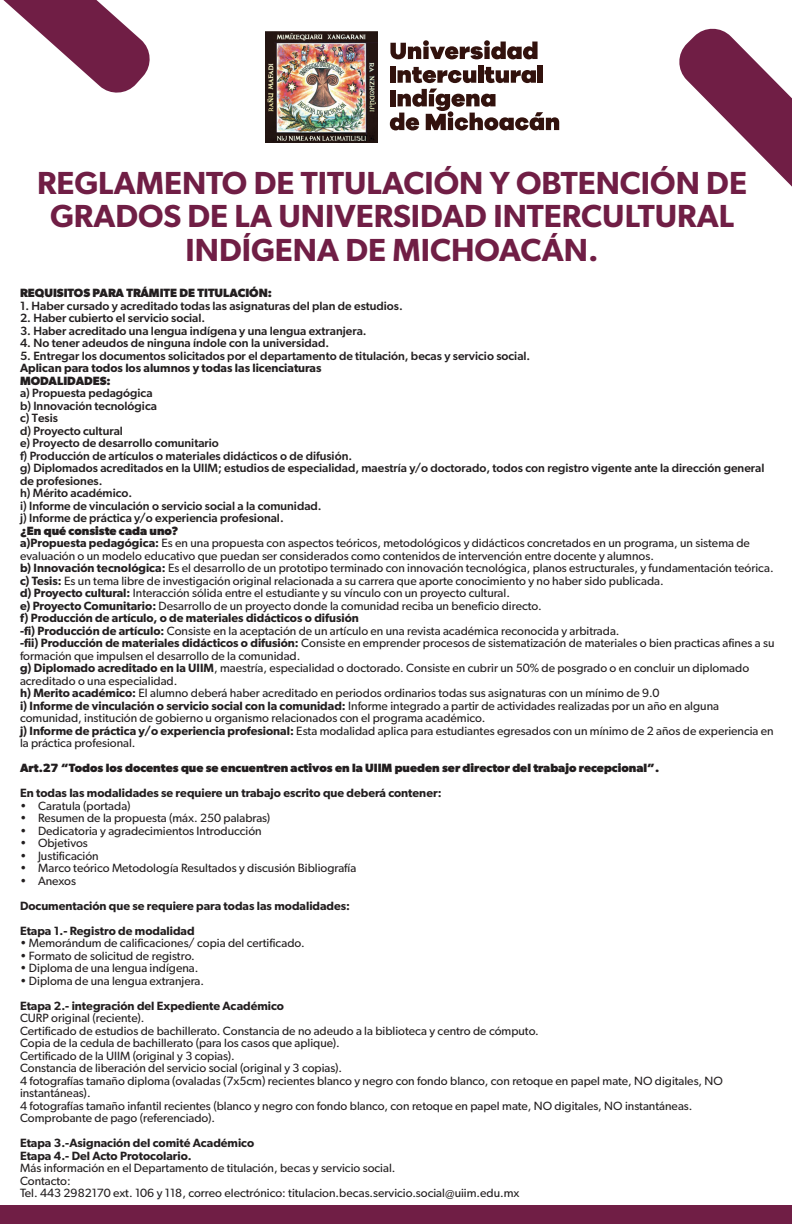
<style>
.page{position:relative;width:792px;height:1224px;background:#fff}
.page>*{position:absolute;margin:0;border:0;box-sizing:border-box;transform-origin:0 0}
.t1{font:600 32px/33.4px "Gibson";color:#701e45;text-align:center}
.t2{font:12px/12.5px "Gibson";color:#231f20}
.t3{font:500 12px/12.5px "Gibson";color:#231f20}
.t4{font:600 12px/25px "Gibson";color:#231f20}
.t5{font:700 12px "Gibson";color:#231f20}
.s1{font-weight:700}
.s2{font-weight:600}
</style>
<div class="page">
<div style="left:0;top:1205px;width:792px;height:19px;background:#701e45"></div>
<img style="left:265px;top:31px;width:112px;height:112px">
<svg style="left:390px;top:40px;width:148px;height:19px"></svg>
<div style="left:390px;top:66px;width:6px;height:17px;background:#32120d"></div>
<svg style="left:398px;top:67px;width:78px;height:16px"></svg>
<div style="left:478px;top:65px;width:5px;height:18px;background:#32120d"></div>
<svg style="left:484px;top:67px;width:52px;height:16px"></svg>
<div style="left:538px;top:65px;width:5px;height:18px;background:#32120d"></div>
<svg style="left:390px;top:89px;width:169px;height:41px"></svg>
<svg style="left:3px;top:0;width:147px;height:93px"></svg>
<svg style="left:679px;top:28px;width:113px;height:159px"></svg>
<h1 class="t1" style="left:37px;top:166px;width:711px">REGLAMENTO DE TITULACIÓN Y OBTENCIÓN DE<br>GRADOS DE LA UNIVERSIDAD INTERCULTURAL<br>INDÍGENA DE MICHOACÁN.</h1>
<p class="t5" style="left:20px;top:286px;width:254px">REQUISITOS PARA TRÁMITE DE TITULACIÓN:</p>
<p class="t3" style="left:20px;top:299px;width:384px">1. Haber cursado y acreditado todas las asignaturas del plan de estudios.</p>
<p class="t3" style="left:20px;top:312px;width:187px">2. Haber cubierto el servicio social.</p>
<p class="t3" style="left:20px;top:324px;width:348px">3. Haber acreditado una lengua indígena y una lengua extranjera.</p>
<p class="t3" style="left:20px;top:337px;width:311px">4. No tener adeudos de ninguna índole con la universidad.</p>
<p class="t3" style="left:20px;top:349px;width:512px">5. Entregar los documentos solicitados por el departamento de titulación, becas y servicio social.</p>
<p class="t4" style="left:20px;top:355px;width:303px">Aplican para todos los alumnos y todas las licenciaturas</p>
<p class="t5" style="left:20px;top:373px;width:92px">MODALIDADES:</p>
<p class="t3" style="left:20px;top:387px;width:746px">a) Propuesta pedagógica<br>b) Innovación tecnológica<br>c) Tesis<br>d) Proyecto cultural<br>e) Proyecto de desarrollo comunitario<br>f) Producción de artículos o materiales didácticos o de difusión.<br>g) Diplomados acreditados en la UIIM; estudios de especialidad, maestría y/o doctorado, todos con registro vigente ante la dirección general de profesiones.<br>h) Mérito académico.<br>i) Informe de vinculación o servicio social a la comunidad.<br>j) Informe de práctica y/o experiencia profesional.</p>
<p class="t2" style="left:20px;top:524px;width:756px"><span class="s1">¿En qué consiste cada uno?<br></span><span class="s2">a)Propuesta pedagógica:</span> Es en una propuesta con aspectos teóricos, metodológicos y didácticos concretados en un programa, un sistema de evaluación o un modelo educativo que puedan ser considerados como contenidos de intervención entre docente y alumnos.<br><span class="s2">b) Innovación tecnológica:</span> Es el desarrollo de un prototipo terminado con innovación tecnológica, planos estructurales, y fundamentación teórica. <span class="s2">c) Tesis:</span> Es un tema libre de investigación original relacionada a su carrera que aporte conocimiento y no haber sido publicada.<br><span class="s2">d) Proyecto cultural:</span> Interacción sólida entre el estudiante y su vínculo con un proyecto cultural.<br><span class="s2">e) Proyecto Comunitario:</span> Desarrollo de un proyecto donde la comunidad reciba un beneficio directo.<br><span class="s2">f) Producción de artículo, o de materiales didácticos o difusión<br>-fi) Producción de artículo:</span> Consiste en la aceptación de un artículo en una revista académica reconocida y arbitrada.<br><span class="s2">-fii) Producción de materiales didácticos o difusión:</span> Consiste en emprender procesos de sistematización de materiales o bien practicas afines a su formación que impulsen el desarrollo de la comunidad.<br><span class="s2">g) Diplomado acreditado en la UIIM</span>, maestría, especialidad o doctorado. Consiste en cubrir un 50% de posgrado o en concluir un diplomado acreditado o una especialidad.<br><span class="s2">h) Merito académico:</span> El alumno deberá haber acreditado en periodos ordinarios todas sus asignaturas con un mínimo de 9.0<br><span class="s2">i) Informe de vinculación o servicio social con la comunidad:</span> Informe integrado a partir de actividades realizadas por un año en alguna comunidad, institución de gobierno u organismo relacionados con el programa académico.<br><span class="s2">j) Informe de práctica y/o experiencia profesional:</span> Esta modalidad aplica para estudiantes egresados con un mínimo de 2 años de experiencia en la práctica profesional.</p>
<p class="t5" style="left:20px;top:761px;width:641px">Art.27 “Todos los docentes que se encuentren activos en la UIIM pueden ser director del trabajo recepcional”.</p>
<p class="t4" style="left:20px;top:780px;width:423px">En todas las modalidades se requiere un trabajo escrito que deberá contener:</p>
<p class="t2" style="left:20px;top:799px;width:112px">• Caratula (portada)</p>
<p class="t2" style="left:20px;top:812px;width:252px">• Resumen de la propuesta (máx. 250 palabras)</p>
<p class="t2" style="left:20px;top:824px;width:243px">• Dedicatoria y agradecimientos Introducción</p>
<p class="t2" style="left:20px;top:837px;width:69px">• Objetivos</p>
<p class="t2" style="left:20px;top:849px;width:80px">• Justificación</p>
<p class="t2" style="left:20px;top:862px;width:338px">• Marco teórico Metodología Resultados y discusión Bibliografía</p>
<p class="t2" style="left:20px;top:874px;width:58px">• Anexos</p>
<p class="t4" style="left:20px;top:893px;width:332px">Documentación que se requiere para todas las modalidades:<br>Etapa 1.- Registro de modalidad</p>
<p class="t2" style="left:20px;top:937px;width:286px">• Memorándum de calificaciones/ copia del certificado.</p>
<p class="t2" style="left:20px;top:949px;width:176px">• Formato de solicitud de registro.</p>
<p class="t2" style="left:20px;top:962px;width:180px">• Diploma de una lengua indígena.</p>
<p class="t2" style="left:20px;top:974px;width:186px">• Diploma de una lengua extranjera.</p>
<p class="t4" style="left:20px;top:993px;width:266px">Etapa 2.- integración del Expediente Académico</p>
<p class="t2" style="left:20px;top:1012px;width:704px">CURP original (reciente).<br>Certificado de estudios de bachillerato. Constancia de no adeudo a la biblioteca y centro de cómputo.<br>Copia de la cedula de bachillerato (para los casos que aplique).<br>Certificado de la UIIM (original y 3 copias).<br>Constancia de liberación del servicio social (original y 3 copias).<br>4 fotografías tamaño diploma (ovaladas (7x5cm) recientes blanco y negro con fondo blanco, con retoque en papel mate, NO digitales, NO instantáneas).<br>4 fotografías tamaño infantil recientes (blanco y negro con fondo blanco, con retoque en papel mate, NO digitales, NO instantáneas.<br>Comprobante de pago (referenciado).</p>
<p class="t4" style="left:20px;top:1137px;width:236px;line-height:12.5px">Etapa 3.-Asignación del comité Académico<br>Etapa 4.- Del Acto Protocolario.</p>
<p class="t2" style="left:20px;top:1162px;width:501px">Más información en el Departamento de titulación, becas y servicio social.<br>Contacto:<br>Tel. 443 2982170 ext. 106 y 118, correo electrónico: titulacion.becas.servicio.social@uiim.edu.mx</p>
</div>
